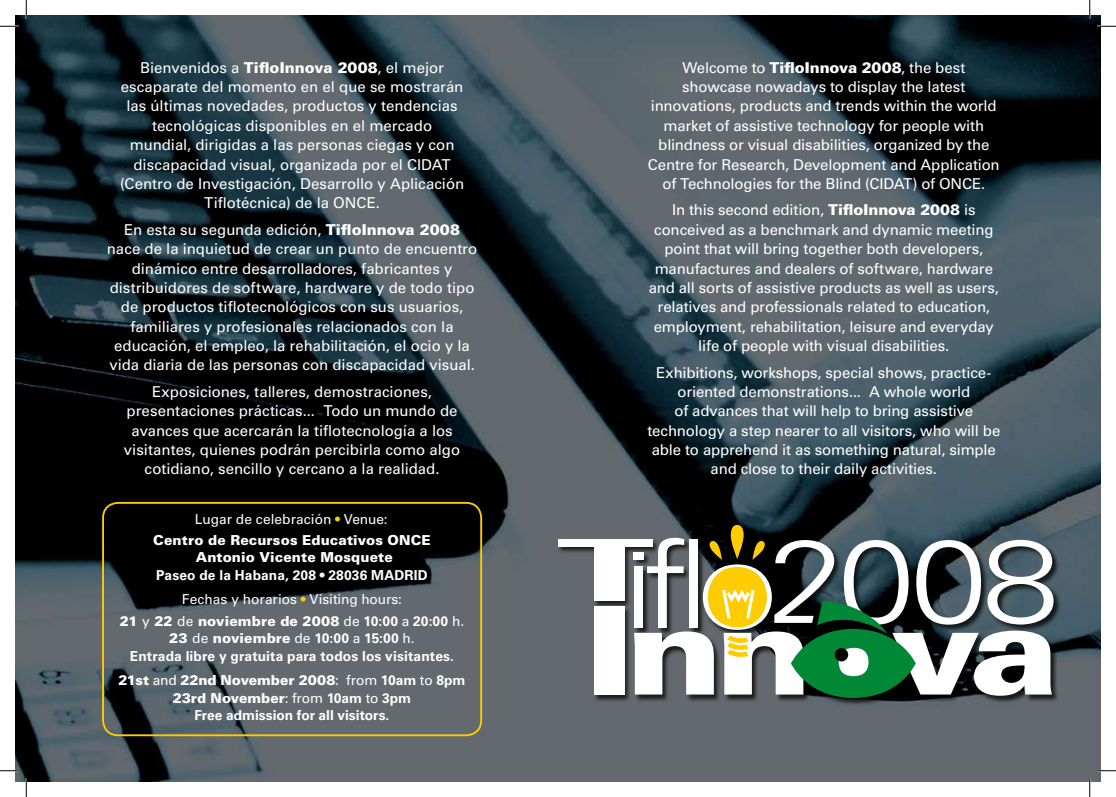
<style>
.page{position:relative;width:1116px;height:797px;background:#fff}
.page>*{position:absolute;margin:0;border:0;box-sizing:border-box;transform-origin:0 0}
.t1{font:15px/19.4px "Univers LT Std";letter-spacing:-.005em;color:#fff;text-align:center}
.t2{font:700 13.75px/17.5px "Univers LT Std";letter-spacing:.01em;color:#fff;text-align:center}
.t3{font:900 13.75px/21px "Univers LT Std";letter-spacing:.005em;color:#fff;text-align:center}
.s1{font-weight:900}
.s2{font-weight:400}
.s3{font-weight:400;color:#fecc00}
</style>
<div class="page">
<img style="left:16px;top:16px;width:1084px;height:765px">
<div style="left:556px;top:524px;width:505px;height:182px;background:#000;opacity:.75"></div>
<div style="left:594px;top:605px;width:30px;height:89px;background:#fff"></div>
<div style="left:594px;top:546px;width:30px;height:55px;background:#fff"></div>
<div style="left:558px;top:539px;width:94px;height:7px;background:#fff"></div>
<div style="left:633px;top:552px;width:11px;height:7px;background:#fff"></div>
<svg style="left:634px;top:525px;width:419px;height:170px"></svg>
<div style="left:102px;top:502px;width:380px;height:234px;border:2px solid #fecc00;border-radius:15px"></div>
<svg style="left:0;top:25px;width:19px;height:2px"></svg>
<svg style="left:1097px;top:25px;width:18px;height:2px"></svg>
<svg style="left:0;top:770px;width:19px;height:1px"></svg>
<svg style="left:1097px;top:770px;width:18px;height:1px"></svg>
<svg style="left:25px;top:0;width:2px;height:19px"></svg>
<svg style="left:25px;top:778px;width:2px;height:19px"></svg>
<svg style="left:1088px;top:0;width:2px;height:19px"></svg>
<svg style="left:1088px;top:778px;width:2px;height:19px"></svg>
<p class="t1" style="left:120px;top:58px;width:346px">Bienvenidos a <span class="s1">TifloInnova 2008</span>, el mejor escaparate del momento en el que se mostrarán las últimas novedades, productos y tendencias tecnológicas disponibles en el mercado mundial, dirigidas a las personas ciegas y con discapacidad visual, organizada por el CIDAT (Centro de Investigación, Desarrollo y Aplicación Tiflotécnica) de la ONCE.</p>
<p class="t1" style="left:107px;top:220px;width:372px">En esta su segunda edición, <span class="s1">TifloInnova 2008 </span>nace de la inquietud de crear un punto de encuentro dinámico entre desarrolladores, fabricantes y distribuidores de software, hardware y de todo tipo de productos tiflotecnológicos con sus usuarios, familiares y profesionales relacionados con la educación, el empleo, la rehabilitación, el ocio y la vida diaria de las personas con discapacidad visual.</p>
<p class="t1" style="left:124px;top:382px;width:338px">Exposiciones, talleres, demostraciones, presentaciones prácticas... Todo un mundo de avances que acercarán la tiflotecnología a los visitantes, quienes podrán percibirla como algo cotidiano, sencillo y cercano a la realidad.</p>
<p class="t3" style="left:153px;top:508px;width:279px"><span class="s2">Lugar de celebración</span> <span class="s3">•</span> <span class="s2">Venue:<br></span>Centro de Recursos Educativos ONCE</p>
<p class="t3" style="left:196px;top:547px;width:198px">Antonio Vicente Mosquete</p>
<p class="t2" style="left:156px;top:563px;width:273px;line-height:24.6px">Paseo de la Habana, 208 • 28036 MADRID<br><span class="s2">Fechas y horarios</span> <span class="s3">•</span> <span class="s2">Visiting hours:</span></p>
<p class="t2" style="left:120px;top:612px;width:346px"><span class="s1">21</span> <span class="s2">y</span> <span class="s1">22</span> <span class="s2">de</span> <span class="s1">noviembre de 2008</span> <span class="s2">de</span> 10:00 <span class="s2">a</span> 20:00 <span class="s2">h.<br></span><span class="s1">23</span> <span class="s2">de</span> <span class="s1">noviembre</span> <span class="s2">de</span> 10:00 <span class="s2">a</span> 15:00 <span class="s2">h.<br></span>Entrada libre y gratuita para todos los visitantes.</p>
<p class="t2" style="left:118px;top:671px;width:348px"><span class="s1">21st</span> <span class="s2">and</span> <span class="s1">22nd November 2008</span><span class="s2">: from</span> 10am <span class="s2">to</span> 8pm<br><span class="s1">23rd November</span><span class="s2">: from</span> 10am <span class="s2">to</span> 3pm<br>Free admission for all visitors.</p>
<p class="t1" style="left:648px;top:58px;width:353px">Welcome to <span class="s1">TifloInnova 2008</span>, the best showcase nowadays to display the latest innovations, products and trends within the world market of assistive technology for people with blindness or visual disabilities, organized by the Centre for Research, Development and Application of Technologies for the Blind (CIDAT) of ONCE.</p>
<p class="t1" style="left:649px;top:200px;width:351px">In this second edition, <span class="s1">TifloInnova 2008</span> is conceived as a benchmark and dynamic meeting point that will bring together both developers, manufactures and dealers of software, hardware and all sorts of assistive products as well as users, relatives and professionals related to education, employment, rehabilitation, leisure and everyday life of people with visual disabilities.</p>
<p class="t1" style="left:647px;top:362px;width:354px">Exhibitions, workshops, special shows, practice&shy;oriented demonstrations... A whole world<br>of advances that will help to bring assistive technology a step nearer to all visitors, who will be able to apprehend it as something natural, simple and close to their daily activities.</p>
</div>
